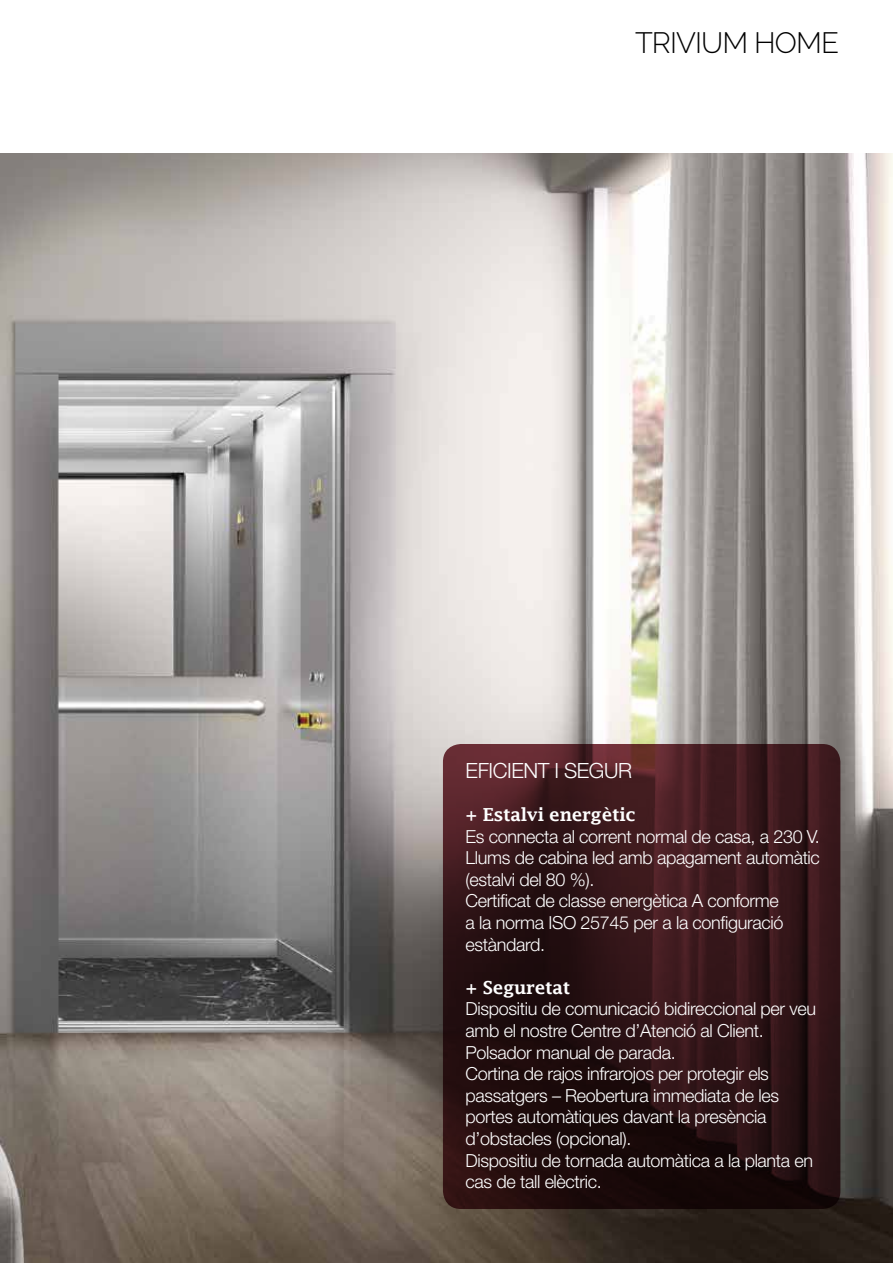
<style>
.page{position:relative;width:893px;height:1263px;background:#fff}
.page>*{position:absolute;margin:0;border:0;box-sizing:border-box;transform-origin:0 0}
.t1{font:300 29.4px "Raleway";letter-spacing:-.03em;color:#000}
.t2{font:300 21px "Helvetica Neue LT Std";letter-spacing:-.02em;color:#fff}
.t3{font:300 18px/21.6px "Helvetica Neue LT Std";letter-spacing:-.02em;color:#fff}
.t4{font:600 18px "Lucida Fax";letter-spacing:-.02em;color:#fff}
</style>
<div class="page">
<img style="left:0;top:153px;width:893px;height:1110px">
<svg style="left:443px;top:744px;width:397px;height:465px;background:#301416"></svg>
<h1 class="t1" style="left:635px;top:25px;width:205px">TRIVIUM HOME</h1>
<p class="t2" style="left:466px;top:757px;width:168px">EFICIENT I SEGUR</p>
<p class="t4" style="left:466px;top:804px;width:172px">+ Estalvi energètic</p>
<p class="t3" style="left:466px;top:825px;width:356px">Es connecta al corrent normal de casa, a 230 V.<br>Llums de cabina led amb apagament automàtic (estalvi del 80 %).<br>Certificat de classe energètica A conforme<br>a la norma ISO 25745 per a la configuració estàndard.</p>
<p class="t4" style="left:466px;top:977px;width:106px">+ Seguretat</p>
<p class="t3" style="left:466px;top:998px;width:352px">Dispositiu de comunicació bidireccional per veu amb el nostre Centre d’Atenció al Client.<br>Polsador manual de parada.<br>Cortina de rajos infrarojos per protegir els passatgers – Reobertura immediata de les portes automàtiques davant la presència d’obstacles (opcional).<br>Dispositiu de tornada automàtica a la planta en cas de tall elèctric.</p>
</div>
